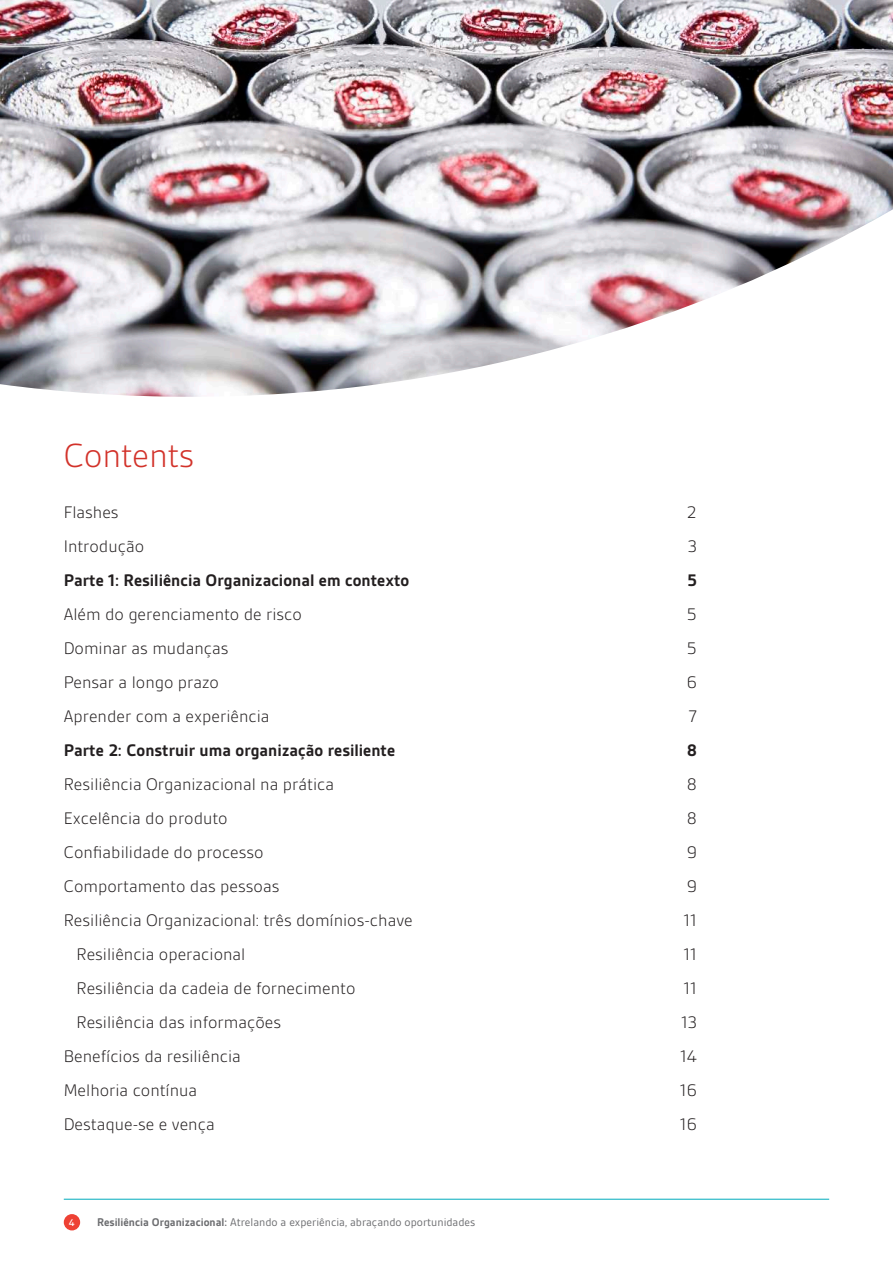
<style>
.page{position:relative;width:893px;height:1263px;background:#fff}
.page>*{position:absolute;margin:0;border:0;box-sizing:border-box;transform-origin:0 0}
.t1{font:300 36px "BSI Gesta";letter-spacing:-.01em;color:#d2322a}
.t2{font:300 18px "BSI Gesta";color:#231f20}
.t3{font:700 18px "BSI Gesta";color:#231f20}
.t4{font:12px "BSI Gesta";color:#6c6d70}
.t5{font:500 10.5px "BSI Gesta";color:#fff}
.s1{font-weight:700}
</style>
<div class="page">
<div style="left:64px;top:1214px;width:16px;height:16px;background:#ee4134;border-radius:50%"></div>
<hr style="left:64px;top:1199px;width:765px;height:1px;background:#00acbc">
<img style="left:0;top:0;width:893px;height:397px">
<h1 class="t1" style="left:64px;top:437px;width:132px">Contents</h1>
<p class="t2" style="left:64px;top:503px;width:56px">Flashes</p>
<p class="t2" style="left:687px;top:503px;width:12px">2</p>
<p class="t2" style="left:64px;top:537px;width:82px">Introdução</p>
<p class="t2" style="left:688px;top:537px;width:11px">3</p>
<p class="t3" style="left:64px;top:571px;width:347px">Parte 1: Resiliência Organizacional em contexto</p>
<p class="t3" style="left:687px;top:571px;width:11px">5</p>
<p class="t2" style="left:64px;top:605px;width:240px">Além do gerenciamento de risco</p>
<p class="t2" style="left:687px;top:605px;width:12px">5</p>
<p class="t2" style="left:64px;top:639px;width:166px">Dominar as mudanças</p>
<p class="t2" style="left:687px;top:639px;width:12px">5</p>
<p class="t2" style="left:64px;top:673px;width:157px">Pensar a longo prazo</p>
<p class="t2" style="left:687px;top:673px;width:12px">6</p>
<p class="t2" style="left:64px;top:707px;width:207px">Aprender com a experiência</p>
<p class="t2" style="left:688px;top:707px;width:10px">7</p>
<p class="t3" style="left:64px;top:741px;width:333px">Parte 2: Construir uma organização resiliente</p>
<p class="t3" style="left:687px;top:741px;width:11px">8</p>
<p class="t2" style="left:64px;top:775px;width:272px">Resiliência Organizacional na prática</p>
<p class="t2" style="left:687px;top:775px;width:12px">8</p>
<p class="t2" style="left:64px;top:809px;width:165px">Excelência do produto</p>
<p class="t2" style="left:687px;top:809px;width:12px">8</p>
<p class="t2" style="left:64px;top:843px;width:201px">Confiabilidade do processo</p>
<p class="t2" style="left:687px;top:843px;width:12px">9</p>
<p class="t2" style="left:64px;top:877px;width:217px">Comportamento das pessoas</p>
<p class="t2" style="left:687px;top:877px;width:12px">9</p>
<p class="t2" style="left:64px;top:911px;width:351px">Resiliência Organizacional: três domínios-chave</p>
<p class="t2" style="left:684px;top:911px;width:15px">11</p>
<p class="t2" style="left:77px;top:945px;width:170px">Resiliência operacional</p>
<p class="t2" style="left:684px;top:945px;width:15px">11</p>
<p class="t2" style="left:77px;top:979px;width:280px">Resiliência da cadeia de fornecimento</p>
<p class="t2" style="left:684px;top:979px;width:15px">11</p>
<p class="t2" style="left:77px;top:1013px;width:206px">Resiliência das informações</p>
<p class="t2" style="left:681px;top:1013px;width:17px">13</p>
<p class="t2" style="left:64px;top:1047px;width:179px">Benefícios da resiliência</p>
<p class="t2" style="left:680px;top:1047px;width:18px">14</p>
<p class="t2" style="left:64px;top:1081px;width:135px">Melhoria contínua</p>
<p class="t2" style="left:680px;top:1081px;width:18px">16</p>
<p class="t2" style="left:64px;top:1115px;width:152px">Destaque-se e vença</p>
<p class="t2" style="left:680px;top:1115px;width:18px">16</p>
<p class="t5" style="left:69px;top:1217px;width:7px">4</p>
<p class="t4" style="left:97px;top:1216px;width:380px"><span class="s1">Resiliência Organizacional:</span> Atrelando a experiência, abraçando oportunidades</p>
</div>
